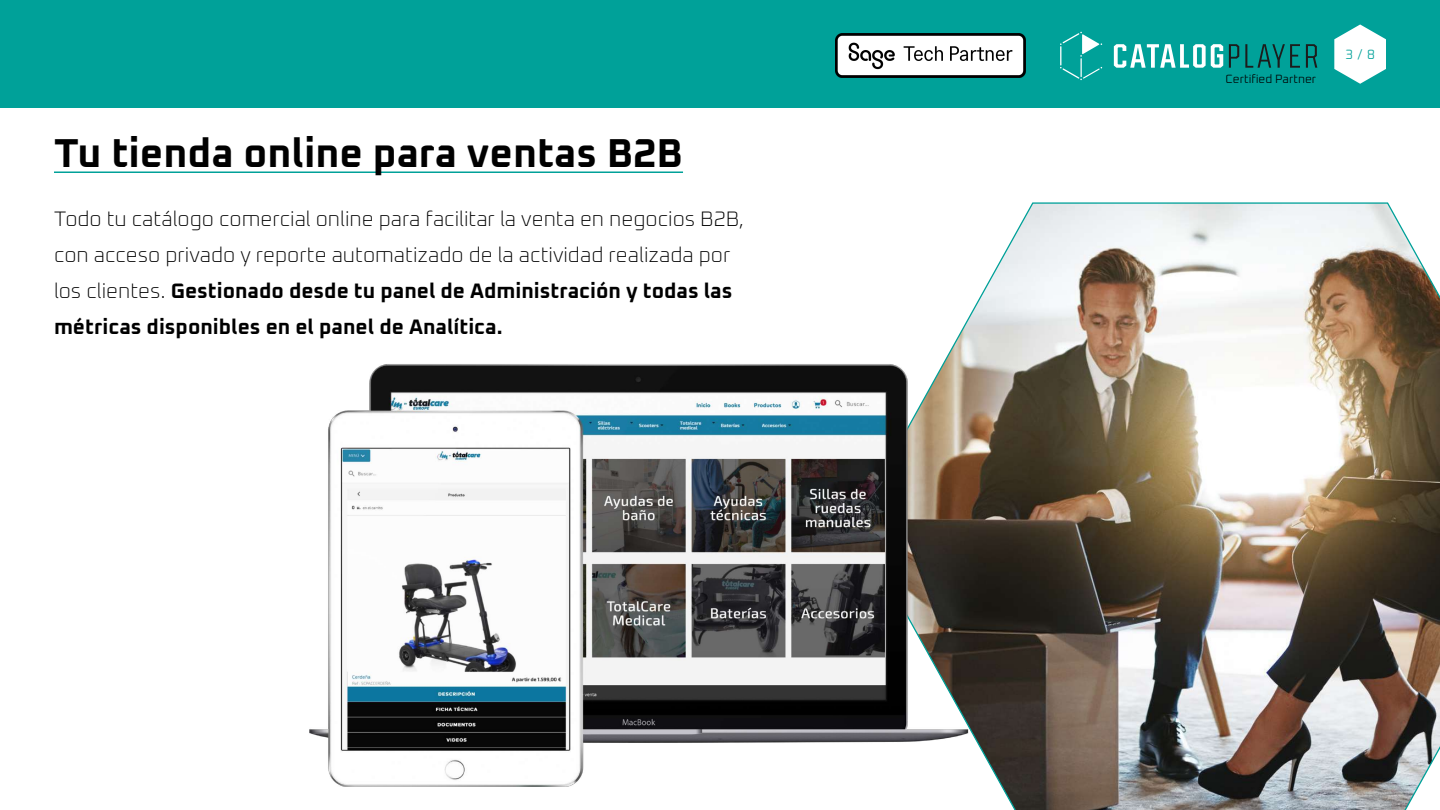
<style>
.page{position:relative;width:1440px;height:810px;background:#fff}
.page>*{position:absolute;margin:0;border:0;box-sizing:border-box;transform-origin:0 0}
.t1{font:700 40.5px "Oxanium";color:#000}
.t2{font:200 21px/36px "Oxanium";color:#000}
.t3{font:300 13.5px "Oxanium";color:#00a199}
.t4{font:300 12px "Oxanium";color:#000}
.s1{font-weight:700}
</style>
<div class="page">
<div style="left:0;top:0;width:1440px;height:108px;background:#00a199"></div>
<svg style="left:1334px;top:24px;width:52px;height:60px"></svg>
<svg style="left:1114px;top:44px;width:109px;height:24px"></svg>
<svg style="left:1229px;top:44px;width:10px;height:24px"></svg>
<svg style="left:1245px;top:44px;width:55px;height:24px"></svg>
<svg style="left:1306px;top:44px;width:11px;height:24px"></svg>
<svg style="left:1060px;top:32px;width:42px;height:48px"></svg>
<img style="left:836px;top:34px;width:189px;height:44px">
<hr style="left:54px;top:171px;width:629px;height:2px;background:#00a199">
<img style="left:970px;top:202px;width:470px;height:608px">
<img style="left:309px;top:315px;width:677px;height:495px">
<h1 class="t1" style="left:54px;top:127px;width:631px">Tu tienda online para ventas B2B</h1>
<p class="t2" style="left:54px;top:200px;width:692px">Todo tu catálogo comercial online para facilitar la venta en negocios B2B, con acceso privado y reporte automatizado de la actividad realizada por los clientes. <span class="s1">Gestionado desde tu panel de Administración y todas las métricas disponibles en el panel de Analítica.</span></p>
<p class="t4" style="left:1226px;top:72px;width:92px">Certified Partner</p>
<p class="t3" style="left:1345px;top:46px;width:31px">3 / 8</p>
</div>
